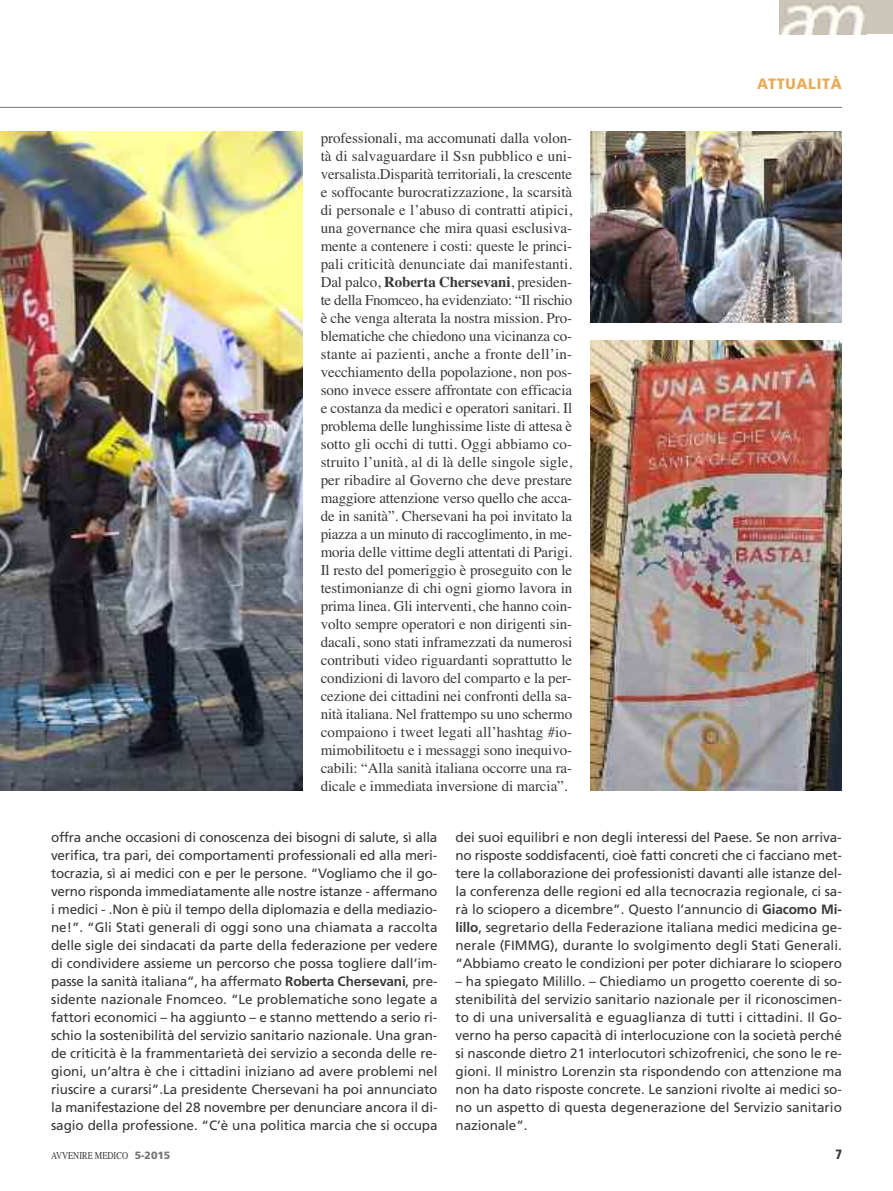
<style>
.page{position:relative;width:893px;height:1191px;background:#fff}
.page>*{position:absolute;margin:0;border:0;box-sizing:border-box;transform-origin:0 0}
.t1{font:15px/18px "Times";letter-spacing:-.005em;color:#39383a;text-align:justify}
.t2{font:900 15px "Frutiger";letter-spacing:.05em;color:#e7aa56;scale:.95 1}
.t3{font:13.5px/18px "Frutiger";letter-spacing:-.005em;color:#39383a;text-align:justify}
.t4{font:900 13.5px "Frutiger";color:#39383a;scale:.8 1}
.t5{font:10.5px "Times";color:#39383a;scale:.8 1}
.s1{font-weight:700}
.s2{font-family:"Frutiger";font-weight:900;color:#747475}
</style>
<div class="page">
<div style="left:779px;top:0;width:114px;height:34px;background:#cbc5ba"></div>
<img style="left:781px;top:3px;width:84px;height:31px">
<hr style="left:0;top:107px;width:842px;height:1px;background:#747475">
<img style="left:0;top:132px;width:303px;height:659px">
<img style="left:590px;top:132px;width:252px;height:191px">
<img style="left:590px;top:341px;width:252px;height:450px">
<p class="t1" style="left:321px;top:128px;width:253px">professionali, ma accomunati dalla volon&shy;tà di salvaguardare il Ssn pubblico e uni&shy;versalista.disparità territoriali, la crescente e soffocante burocratizzazione, la scarsità di personale e l’abuso di contratti atipici, una governance che mira quasi esclusiva&shy;mente a contenere i costi: queste le princi&shy;pali criticità denunciate dai manifestanti. dal palco, <span class="s1">Roberta Chersevani</span>, presiden&shy;te della Fnomceo, ha evidenziato: “il rischio è che venga alterata la nostra mission. Pro&shy;blematiche che chiedono una vicinanza co&shy;stante ai pazienti, anche a fronte dell’in&shy;vecchiamento della popolazione, non pos&shy;sono invece essere affrontate con efficacia e costanza da medici e operatori sanitari. il problema delle lunghissime liste di attesa è sotto gli occhi di tutti. oggi abbiamo co&shy;struito l’unità, al di là delle singole sigle, per ribadire al Governo che deve prestare maggiore attenzione verso quello che acca&shy;de in sanità”. chersevani ha poi invitato la piazza a un minuto di raccoglimento, in me&shy;moria delle vittime degli attentati di Parigi. il resto del pomeriggio è proseguito con le testimonianze di chi ogni giorno lavora in prima linea. Gli interventi, che hanno coin&shy;volto sempre operatori e non dirigenti sin&shy;dacali, sono stati inframezzati da numerosi contributi video riguardanti soprattutto le condizioni di lavoro del comparto e la per&shy;cezione dei cittadini nei confronti della sa&shy;nità italiana. nel frattempo su uno schermo compaiono i tweet legati all’hashtag #io&shy;mimobilitoetu e i messaggi sono inequivo&shy;cabili: “alla sanità italiana occorre una ra&shy;dicale e immediata inversione di marcia”.</p>
<p class="t2" style="left:757px;top:77px;width:91px">ATTUALITÀ</p>
<p class="t3" style="left:51px;top:829px;width:388px">offra anche occasioni di conoscenza dei bisogni di salute, sì alla verifica, tra pari, dei comportamenti professionali ed alla meri&shy;tocrazia, sì ai medici con e per le persone. “Vogliamo che il go&shy;verno risponda immediatamente alle nostre istanze - affermano i medici - .Non è più il tempo della diplomazia e della mediazio&shy;ne!”. “Gli Stati generali di oggi sono una chiamata a raccolta delle sigle dei sindacati da parte della federazione per vedere di condividere assieme un percorso che possa togliere dall’im&shy;passe la sanità italiana”, ha affermato <span class="s1">Roberta Chersevani</span>, pre&shy;sidente nazionale Fnomceo. “Le problematiche sono legate a fattori economici – ha aggiunto – e stanno mettendo a serio ri&shy;schio la sostenibilità del servizio sanitario nazionale. Una gran&shy;de criticità è la frammentarietà dei servizio a seconda delle re&shy;gioni, un’altra è che i cittadini iniziano ad avere problemi nel riuscire a curarsi”.La presidente Chersevani ha poi annunciato la manifestazione del 28 novembre per denunciare ancora il di&shy;sagio della professione. “C’è una politica marcia che si occupa</p>
<p class="t3" style="left:455px;top:829px;width:388px">dei suoi equilibri e non degli interessi del Paese. Se non arriva&shy;no risposte soddisfacenti, cioè fatti concreti che ci facciano met&shy;tere la collaborazione dei professionisti davanti alle istanze del&shy;la conferenza delle regioni ed alla tecnocrazia regionale, ci sa&shy;rà lo sciopero a dicembre”. Questo l’annuncio di <span class="s1">Giacomo Mi&shy;lillo</span>, segretario della Federazione italiana medici medicina ge&shy;nerale (FIMMG), durante lo svolgimento degli Stati Generali. “Abbiamo creato le condizioni per poter dichiarare lo sciopero</p>
<p class="t3" style="left:455px;top:973px;width:388px">– ha spiegato Milillo. – Chiediamo un progetto coerente di so&shy;stenibilità del servizio sanitario nazionale per il riconoscimen&shy;to di una universalità e eguaglianza di tutti i cittadini. Il Go&shy;verno ha perso capacità di interlocuzione con la società perché si nasconde dietro 21 interlocutori schizofrenici, che sono le re&shy;gioni. Il ministro Lorenzin sta rispondendo con attenzione ma non ha dato risposte concrete. Le sanzioni rivolte ai medici so&shy;no un aspetto di questa degenerazione del Servizio sanitario nazionale”.</p>
<p class="t5" style="left:51px;top:1148px;width:151px">avvenire medico <span class="s2">5-2015</span></p>
<p class="t4" style="left:835px;top:1148px;width:10px">7</p>
</div>
